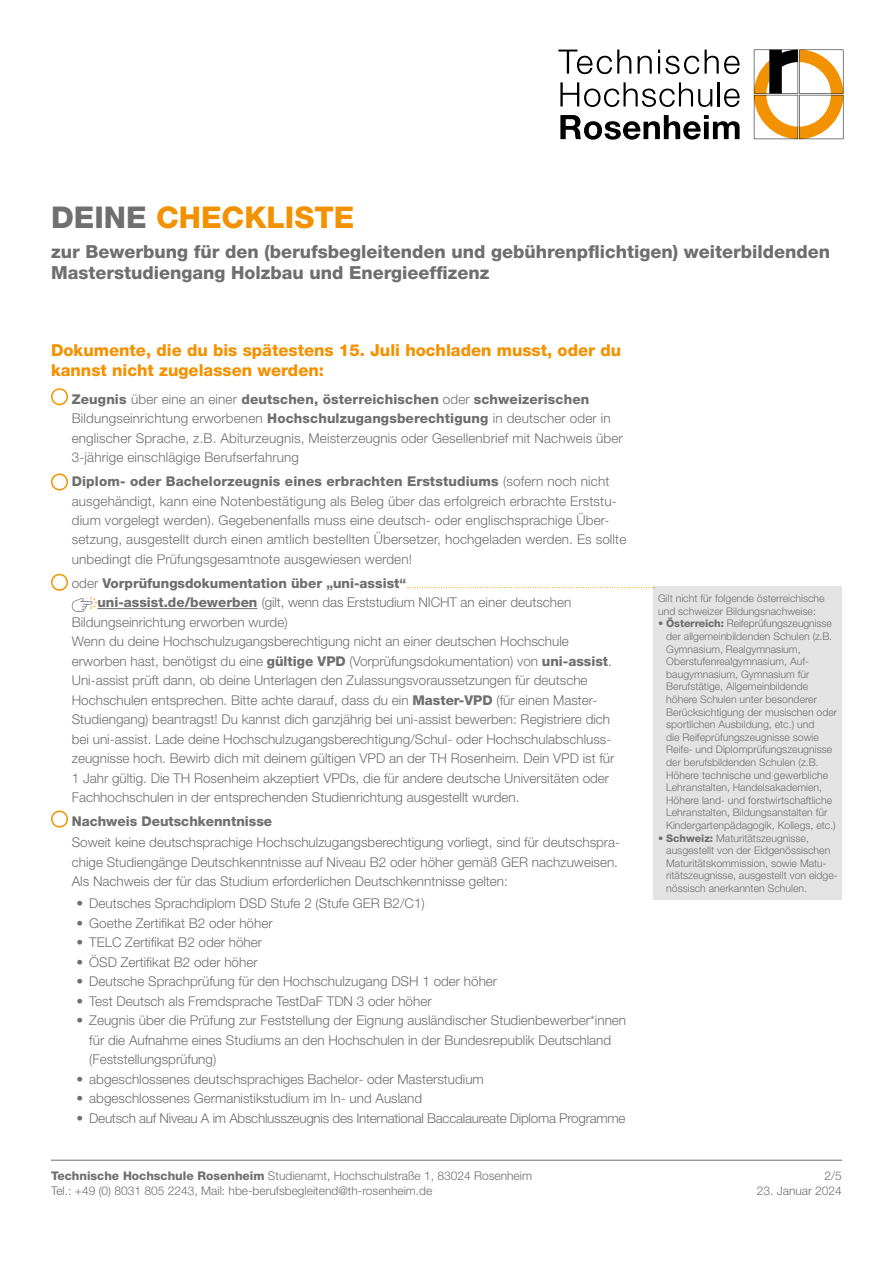
<style>
.page{position:relative;width:893px;height:1263px;background:#fff}
.page>*{position:absolute;margin:0;border:0;box-sizing:border-box;transform-origin:0 0}
.t1{font:800 30px "Helvetica Neue LT Pro";color:#f39200}
.t2{font:800 18px/21.6px "Helvetica Neue LT Pro";color:#706f6f}
.t3{font:800 16.5px/19.5px "Helvetica Neue LT Pro";color:#f39200}
.t4{font:300 13.5px/19.5px "Helvetica Neue LT Pro";color:#706f6f}
.t5{font:300 13.5px "Helvetica Neue LT Pro";letter-spacing:-.02em;color:#706f6f}
.t6{font:800 13.5px "Helvetica Neue LT Pro";color:#706f6f}
.t7{font:300 12px/14.4px "Helvetica Neue LT Pro";color:#706f6f}
.t8{font:300 10.5px/12.6px "Helvetica Neue LT Pro";color:#706f6f}
.s1{color:#706f6f}
.s2{font-weight:800}
.s3{font-weight:300}
</style>
<div class="page">
<svg style="left:560px;top:82px;width:152px;height:25px"></svg>
<hr style="left:718px;top:82px;width:2px;height:24px;background:#000">
<svg style="left:724px;top:89px;width:16px;height:18px"></svg>
<svg style="left:560px;top:115px;width:180px;height:25px"></svg>
<svg style="left:558px;top:50px;width:73px;height:24px"></svg>
<svg style="left:638px;top:56px;width:14px;height:18px"></svg>
<svg style="left:658px;top:50px;width:41px;height:24px"></svg>
<svg style="left:705px;top:50px;width:35px;height:24px"></svg>
<svg style="left:754px;top:50px;width:89px;height:89px"></svg>
<hr style="left:51px;top:1160px;width:791px;height:1px;background:#706f6f">
<div style="left:654px;top:587px;width:188px;height:313px;background:#e3e3e3"></div>
<hr style="left:97px;top:608px;width:160px;height:1px;background:#706f6f">
<div style="left:51px;top:388px;width:17px;height:17px;border:2px solid #f39200;border-radius:50%"></div>
<div style="left:51px;top:473px;width:17px;height:17px;border:2px solid #f39200;border-radius:50%"></div>
<div style="left:51px;top:574px;width:17px;height:17px;border:2px solid #f39200;border-radius:50%"></div>
<svg style="left:72px;top:596px;width:25px;height:16px"></svg>
<div style="left:51px;top:810px;width:17px;height:17px;border:2px solid #f39200;border-radius:50%"></div>
<svg style="left:408px;top:587px;width:246px;height:1px"></svg>
<h1 class="t1" style="left:51px;top:199px;width:305px"><span class="s1">DEINE</span> CHECKLISTE</h1>
<h2 class="t2" style="left:51px;top:241px;width:781px">zur Bewerbung für den (berufsbegleitenden und gebührenpflichtigen) weiterbildenden<br>Masterstudiengang Holzbau und Energieeffizenz</h2>
<p class="t3" style="left:51px;top:341px;width:572px">Dokumente, die du bis spätestens 15. Juli hochladen musst, oder du kannst nicht zugelassen werden:</p>
<p class="t4" style="left:72px;top:389px;width:553px"><span class="s2">Zeugnis</span> über eine an einer <span class="s2">deutschen, österreichischen</span> oder <span class="s2">schweizerischen </span>Bildungseinrichtung erworbenen <span class="s2">Hochschulzugangsberechtigung</span> in deutscher oder in englischer Sprache, z.B. Abiturzeugnis, Meisterzeugnis oder Gesellenbrief mit Nachweis über 3-jährige einschlägige Berufserfahrung</p>
<p class="t4" style="left:72px;top:471px;width:556px"><span class="s2">Diplom- oder Bachelorzeugnis eines erbrachten Erststudiums</span> (sofern noch nicht ausgehändigt, kann eine Notenbestätigung als Beleg über das erfolgreich erbrachte Erststu&shy;dium vorgelegt werden). Gegebenenfalls muss eine deutsch- oder englischsprachige Über&shy;setzung, ausgestellt durch einen amtlich bestellten Übersetzer, hochgeladen werden. Es sollte unbedingt die Prüfungsgesamtnote ausgewiesen werden!</p>
<p class="t6" style="left:72px;top:575px;width:336px"><span class="s3">oder</span> Vorprüfungsdokumentation über „uni-assist“</p>
<p class="t4" style="left:97px;top:592px;width:475px"><span class="s2">uni-assist.de/bewerben</span> (gilt, wenn das Erststudium NICHT an einer deutschen</p>
<p class="t4" style="left:72px;top:612px;width:217px">Bildungseinrichtung erworben wurde)</p>
<p class="t4" style="left:72px;top:631px;width:499px">Wenn du deine Hochschulzugangsberechtigung nicht an einer deutschen Hochschule</p>
<p class="t4" style="left:72px;top:651px;width:542px">erworben hast, benötigst du eine <span class="s2">gültige VPD</span> (Vorprüfungsdokumentation) von <span class="s2">uni-assist</span>.</p>
<p class="t4" style="left:72px;top:670px;width:517px">Uni-assist prüft dann, ob deine Unterlagen den Zulassungsvoraussetzungen für deutsche</p>
<p class="t4" style="left:72px;top:690px;width:527px">Hochschulen entsprechen. Bitte achte darauf, dass du ein <span class="s2">Master-VPD</span> (für einen Master-</p>
<p class="t4" style="left:72px;top:709px;width:540px">Studiengang) beantragst! Du kannst dich ganzjährig bei uni-assist bewerben: Registriere dich</p>
<p class="t4" style="left:72px;top:729px;width:541px">bei uni-assist. Lade deine Hochschulzugangsberechtigung/Schul- oder Hochschulabschluss-</p>
<p class="t4" style="left:72px;top:748px;width:544px">zeugnisse hoch. Bewirb dich mit deinem gültigen VPD an der TH Rosenheim. Dein VPD ist für</p>
<p class="t4" style="left:72px;top:768px;width:539px">1 Jahr gültig. Die TH Rosenheim akzeptiert VPDs, die für andere deutsche Universitäten oder</p>
<p class="t4" style="left:72px;top:787px;width:449px">Fachhochschulen in der entsprechenden Studienrichtung ausgestellt wurden.</p>
<p class="t6" style="left:72px;top:813px;width:202px">Nachweis Deutschkenntnisse</p>
<p class="t4" style="left:72px;top:832px;width:550px">Soweit keine deutschsprachige Hochschulzugangsberechtigung vorliegt, sind für deutschspra&shy;chige Studiengänge Deutschkenntnisse auf Niveau B2 oder höher gemäß GER nachzuweisen.<br>Als Nachweis der für das Studium erforderlichen Deutschkenntnisse gelten:</p>
<p class="t4" style="left:77px;top:893px;width:350px">• Deutsches Sprachdiplom DSD Stufe 2 (Stufe GER B2/C1)</p>
<p class="t4" style="left:77px;top:913px;width:198px">• Goethe Zertifikat B2 oder höher</p>
<p class="t4" style="left:77px;top:932px;width:187px">• TELC Zertifikat B2 oder höher</p>
<p class="t4" style="left:77px;top:952px;width:183px">• ÖSD Zertifikat B2 oder höher</p>
<p class="t4" style="left:77px;top:971px;width:422px">• Deutsche Sprachprüfung für den Hochschulzugang DSH 1 oder höher</p>
<p class="t4" style="left:77px;top:991px;width:357px">• Test Deutsch als Fremdsprache TestDaF TDN 3 oder höher</p>
<p class="t4" style="left:89px;top:1010px;width:538px;text-indent:-13px">• Zeugnis über die Prüfung zur Feststellung der Eignung ausländischer Studienbewerber*innen für die Aufnahme eines Studiums an den Hochschulen in der Bundesrepublik Deutschland (Feststellungsprüfung)</p>
<p class="t4" style="left:77px;top:1069px;width:409px">• abgeschlossenes deutschsprachiges Bachelor- oder Masterstudium</p>
<p class="t4" style="left:77px;top:1088px;width:347px">• abgeschlossenes Germanistikstudium im In- und Ausland</p>
<p class="t5" style="left:77px;top:1110px;width:550px">• Deutsch auf Niveau A im Abschlusszeugnis des International Baccalaureate Diploma Programme</p>
<p class="t7" style="left:51px;top:1169px;width:483px"><span class="s2">Technische Hochschule Rosenheim</span> Studienamt, Hochschulstraße 1, 83024 Rosenheim<br>Tel.: +49 (0) 8031 805 2243, Mail: hbe-berufsbegleitend@th-rosenheim.de</p>
<p class="t8" style="left:658px;top:592px;width:168px">Gilt nicht für folgende österreichische und schweizer Bildungsnachweise:</p>
<p class="t8" style="left:666px;top:617px;width:172px;text-indent:-8px">• <span class="s2">Österreich:</span> Reifeprüfungszeugnisse der allgemeinbildenden Schulen (z.B.<br>Gymnasium, Realgymnasium, Oberstufenrealgymnasium, Auf&shy;baugymnasium, Gymnasium für Berufstätige, Allgemeinbildende höhere Schulen unter besonderer Berücksichtigung der musischen oder sportlichen Ausbildung, etc.) und<br>die Reifeprüfungszeugnisse sowie Reife- und Diplomprüfungszeugnisse der berufsbildenden Schulen (z.B.<br>Höhere technische und gewerbliche Lehranstalten, Handelsakademien, Höhere land- und forstwirtschaftliche Lehranstalten, Bildungsanstalten für Kindergartenpädagogik, Kollegs, etc.)</p>
<p class="t8" style="left:666px;top:831px;width:173px;text-indent:-8px">• <span class="s2">Schweiz:</span> Maturitätszeugnisse, ausgestellt von der Eidgenössischen Maturitätskommission, sowie Matu&shy;ritätszeugnisse, ausgestellt von eidge&shy;nössisch anerkannten Schulen.</p>
<p class="t7" style="left:825px;top:1169px;width:19px">2/5</p>
<p class="t7" style="left:757px;top:1183px;width:87px">23. Januar 2024</p>
</div>
